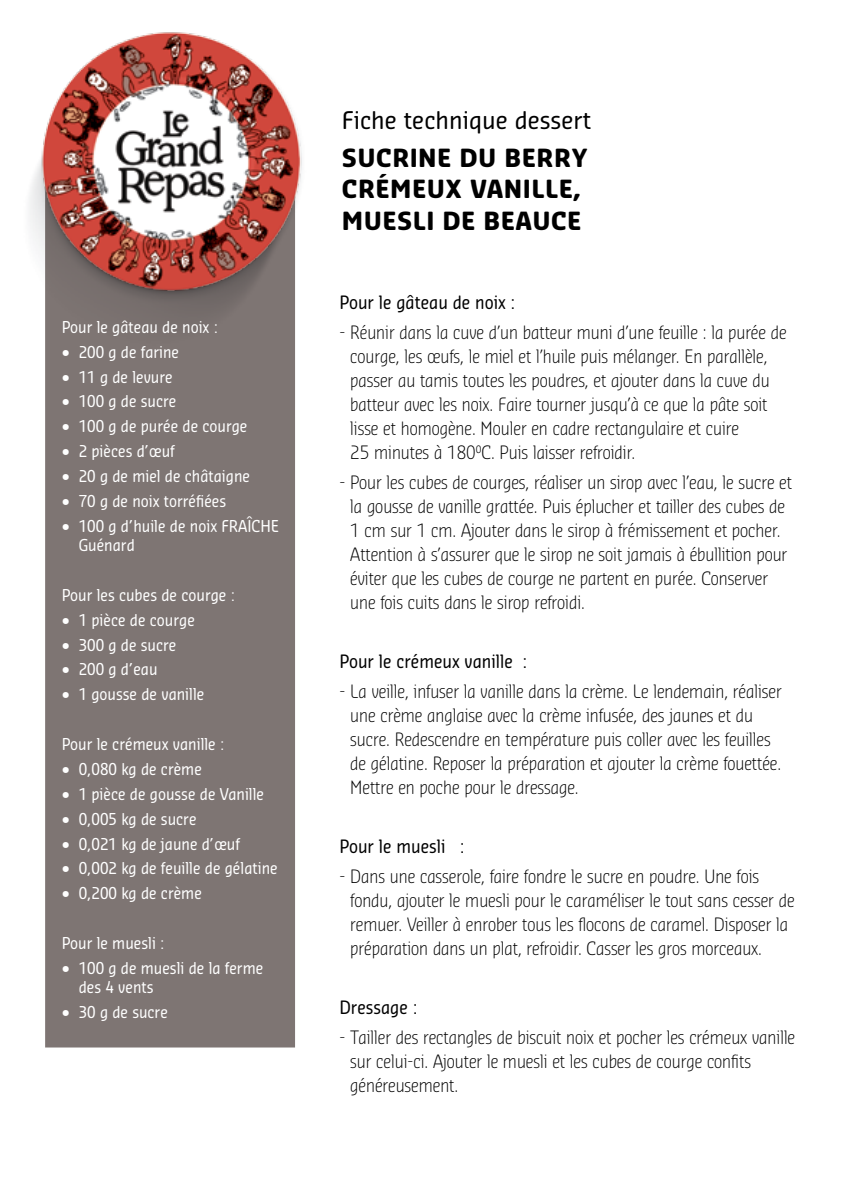
<style>
.page{position:relative;width:842px;height:1191px;background:#fff}
.page>*{position:absolute;margin:0;border:0;box-sizing:border-box;transform-origin:0 0}
.t1{font:700 24.4px/31.6px "Sansa Con Soft Std";letter-spacing:.02em;color:#000;scale:1.08 1}
.t2{font:23.8px "Sansa Con Soft Std";color:#000;scale:1.08 1}
.t3{font:300 18px/24px "Sansa Con Soft Std";color:#000}
.t4{font:18px "Sansa Con Soft Std";color:#000}
.t5{font:16px/19.2px "Sansa Con Soft Std";color:#fff}
</style>
<div class="page">
<div style="left:45px;top:406px;width:250px;height:641px;background:#7e7573"></div>
<div style="left:45px;top:269px;width:250px;height:137px;background:#7e7573"></div>
<img style="left:19px;top:31px;width:304px;height:304px;border-radius:152px">
<p class="t5" style="left:62px;top:316px;width:158px">Pour le gâteau de noix :</p>
<p class="t5" style="left:62px;top:341px;width:119px">• 200 g de farine</p>
<p class="t5" style="left:62px;top:366px;width:113px">• 11 g de levure</p>
<p class="t5" style="left:62px;top:391px;width:116px">• 100 g de sucre</p>
<p class="t5" style="left:62px;top:416px;width:187px">• 100 g de purée de courge</p>
<p class="t5" style="left:62px;top:441px;width:115px">• 2 pièces d’œuf</p>
<p class="t5" style="left:62px;top:466px;width:190px">• 20 g de miel de châtaigne</p>
<p class="t5" style="left:62px;top:490px;width:166px">• 70 g de noix torréfiées</p>
<p class="t5" style="left:79px;top:515px;width:202px;text-indent:-17px">• 100 g d’huile de noix FRAÎCHE<br>Guénard</p>
<p class="t5" style="left:62px;top:584px;width:175px">Pour les cubes de courge :</p>
<p class="t5" style="left:62px;top:609px;width:135px">• 1 pièce de courge</p>
<p class="t5" style="left:62px;top:634px;width:116px">• 300 g de sucre</p>
<p class="t5" style="left:62px;top:659px;width:97px">• 200 g d’eau</p>
<p class="t5" style="left:62px;top:684px;width:144px">• 1 gousse de vanille</p>
<p class="t5" style="left:62px;top:733px;width:164px">Pour le crémeux vanille :</p>
<p class="t5" style="left:62px;top:758px;width:142px">• 0,080 kg de crème</p>
<p class="t5" style="left:62px;top:783px;width:204px">• 1 pièce de gousse de Vanille</p>
<p class="t5" style="left:62px;top:808px;width:136px">• 0,005 kg de sucre</p>
<p class="t5" style="left:62px;top:833px;width:180px">• 0,021 kg de jaune d’œuf</p>
<p class="t5" style="left:62px;top:858px;width:217px">• 0,002 kg de feuille de gélatine</p>
<p class="t5" style="left:62px;top:883px;width:142px">• 0,200 kg de crème</p>
<p class="t5" style="left:62px;top:932px;width:104px">Pour le muesli :</p>
<p class="t5" style="left:79px;top:957px;width:186px;text-indent:-17px">• 100 g de muesli de la ferme des 4 vents</p>
<p class="t5" style="left:62px;top:1001px;width:108px">• 30 g de sucre</p>
<h2 class="t2" style="left:342px;top:104px;width:232px">Fiche technique dessert</h2>
<h1 class="t1" style="left:342px;top:141px;width:229px">SUCRINE DU BERRY<br>CRÉMEUX VANILLE,<br>MUESLI DE BEAUCE</h1>
<p class="t4" style="left:340px;top:291px;width:177px">Pour le gâteau de noix :</p>
<p class="t3" style="left:350px;top:320px;width:438px;text-indent:-11px">- Réunir dans la cuve d’un batteur muni d’une feuille : la purée de courge, les œufs, le miel et l’huile puis mélanger. En parallèle, passer au tamis toutes les poudres, et ajouter dans la cuve du batteur avec les noix. Faire tourner jusqu’à ce que la pâte soit lisse et homogène. Mouler en cadre rectangulaire et cuire<br>25 minutes à 180°C. Puis laisser refroidir.</p>
<p class="t3" style="left:350px;top:469px;width:443px;text-indent:-11px">- Pour les cubes de courges, réaliser un sirop avec l’eau, le sucre et la gousse de vanille grattée. Puis éplucher et tailler des cubes de 1 cm sur 1 cm. Ajouter dans le sirop à frémissement et pocher.<br>Attention à s’assurer que le sirop ne soit jamais à ébullition pour éviter que les cubes de courge ne partent en purée. Conserver une fois cuits dans le sirop refroidi.</p>
<p class="t4" style="left:340px;top:649px;width:189px">Pour le crémeux vanille :</p>
<p class="t3" style="left:350px;top:678px;width:433px;text-indent:-11px">- La veille, infuser la vanille dans la crème. Le lendemain, réaliser une crème anglaise avec la crème infusée, des jaunes et du sucre. Redescendre en température puis coller avec les feuilles de gélatine. Reposer la préparation et ajouter la crème fouettée.<br>Mettre en poche pour le dressage.</p>
<p class="t4" style="left:340px;top:834px;width:127px">Pour le muesli :</p>
<p class="t3" style="left:350px;top:863px;width:446px;text-indent:-11px">- Dans une casserole, faire fondre le sucre en poudre. Une fois fondu, ajouter le muesli pour le caraméliser le tout sans cesser de remuer. Veiller à enrober tous les flocons de caramel. Disposer la préparation dans un plat, refroidir. Casser les gros morceaux.</p>
<p class="t4" style="left:340px;top:995px;width:80px">Dressage :</p>
<p class="t3" style="left:350px;top:1024px;width:446px;text-indent:-11px">- Tailler des rectangles de biscuit noix et pocher les crémeux vanille sur celui-ci. Ajouter le muesli et les cubes de courge confits généreusement.</p>
</div>
